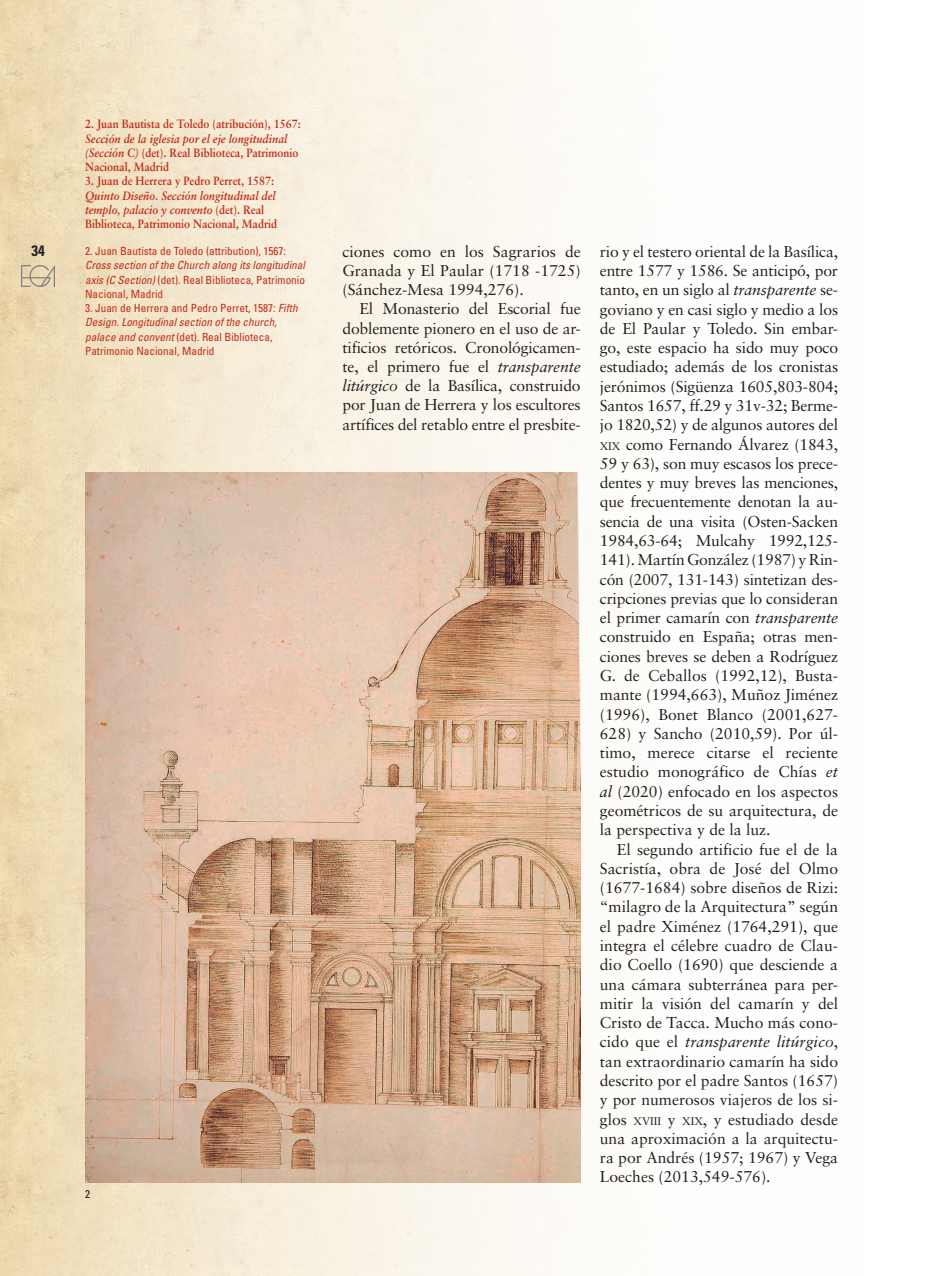
<style>
.page{position:relative;width:936px;height:1276px;background:#fff}
.page>*{position:absolute;margin:0;border:0;box-sizing:border-box;transform-origin:0 0}
.t1{font:15.75px/19.4px "Sabon";color:#231f20;text-align:justify}
.t2{font:700 condensed 15px "Univers";color:#231f20}
.t3{font:700 12px/14.2px "Sabon";color:#c02d19;scale:.9 1}
.t4{font:condensed 11.25px/14.2px "Univers";color:#c02d19}
.PIES_DE_FOTO_INGLES{font:condensed 11.25px "Univers";color:#231f20}
.s1{font-style:italic}
.s2{font-size:10.95px}
</style>
<div class="page">
<img style="left:0;top:0;width:639px;height:1276px">
<img style="left:85px;top:472px;width:495px;height:710px">
<img style="left:22px;top:265px;width:33px;height:21px">
<p class="t2" style="left:32px;top:242px;width:15px">34</p>
<p class="t3" style="left:85px;top:117px;width:241px">2. Juan Bautista de Toledo (atribución), 1567:<br><span class="s1">Sección de la iglesia por el eje longitudinal (Sección C)</span> (det). Real Biblioteca, Patrimonio Nacional, Madrid</p>
<p class="t3" style="left:85px;top:174px;width:215px">3. Juan de Herrera y Pedro Perret, 1587:<br><span class="s1">Quinto Diseño. Sección longitudinal del templo, palacio y convento</span> (det). Real Biblioteca, Patrimonio Nacional, Madrid</p>
<p class="t4" style="left:85px;top:244px;width:221px">2. Juan Bautista de Toledo (attribution), 1567:<br><span class="s1">Cross section of the Church along its longitudinal axis (C Section)</span> (det). Real Biblioteca, Patrimonio Nacional, Madrid</p>
<p class="t4" style="left:85px;top:301px;width:214px">3. Juan de Herrera and Pedro Perret, 1587: <span class="s1">Fifth Design. Longitudinal section of the church, palace and convent</span> (det). Real Biblioteca, Patrimonio Nacional, Madrid</p>
<p class="PIES_DE_FOTO_INGLES" style="left:85px;top:1187px;width:6px">2</p>
<p class="t1" style="left:342px;top:241px;width:240px">ciones como en los Sagrarios de Granada y El Paular (1718 -1725) (Sánchez-Mesa 1994,276).</p>
<p class="t1" style="left:342px;top:299px;width:240px;text-indent:17px">El Monasterio del Escorial fue doblemente pionero en el uso de ar&shy;tificios retóricos. Cronológicamen&shy;te, el primero fue el <span class="s1">transparente litúrgico</span> de la Basílica, construido por Juan de Herrera y los escultores artífices del retablo entre el presbite-</p>
<p class="t1" style="left:600px;top:241px;width:240px">rio y el testero oriental de la Basílica, entre 1577 y 1586. Se anticipó, por tanto, en un siglo al <span class="s1">transparente</span> se&shy;goviano y en casi siglo y medio a los de El Paular y Toledo. Sin embar&shy;go, este espacio ha sido muy poco estudiado; además de los cronistas jerónimos (Sigüenza 1605,803-804; Santos 1657, ff.29 y 31v-32; Berme&shy;jo 1820,52) y de algunos autores del <span class="s2">XIX</span> como Fernando Álvarez (1843, 59 y 63), son muy escasos los prece&shy;dentes y muy breves las menciones, que frecuentemente denotan la au&shy;sencia de una visita (Osten-Sacken 1984,63-64; Mulcahy 1992,125- 141). Martín González (1987) y Rin&shy;cón (2007, 131-143) sintetizan des&shy;cripciones previas que lo consideran el primer camarín con <span class="s1">transparente </span>construido en España; otras men&shy;ciones breves se deben a Rodríguez G. de Ceballos (1992,12), Busta&shy;mante (1994,663), Muñoz Jiménez (1996), Bonet Blanco (2001,627- 628) y Sancho (2010,59). Por úl&shy;timo, merece citarse el reciente estudio monográfico de Chías <span class="s1">et al</span> (2020) enfocado en los aspectos geométricos de su arquitectura, de la perspectiva y de la luz.</p>
<p class="t1" style="left:600px;top:839px;width:240px;text-indent:17px">El segundo artificio fue el de la Sacristía, obra de José del Olmo (1677-1684) sobre diseños de Rizi: “milagro de la Arquitectura” según el padre Ximénez (1764,291), que integra el célebre cuadro de Clau&shy;dio Coello (1690) que desciende a una cámara subterránea para per&shy;mitir la visión del camarín y del Cristo de Tacca. Mucho más cono&shy;cido que el <span class="s1">transparente litúrgico</span>, tan extraordinario camarín ha sido descrito por el padre Santos (1657) y por numerosos viajeros de los si&shy;glos <span class="s2">XVIII</span> y <span class="s2">XIX</span>, y estudiado desde una aproximación a la arquitectu&shy;ra por Andrés (1957; 1967) y Vega Loeches (2013,549-576).</p>
</div>
